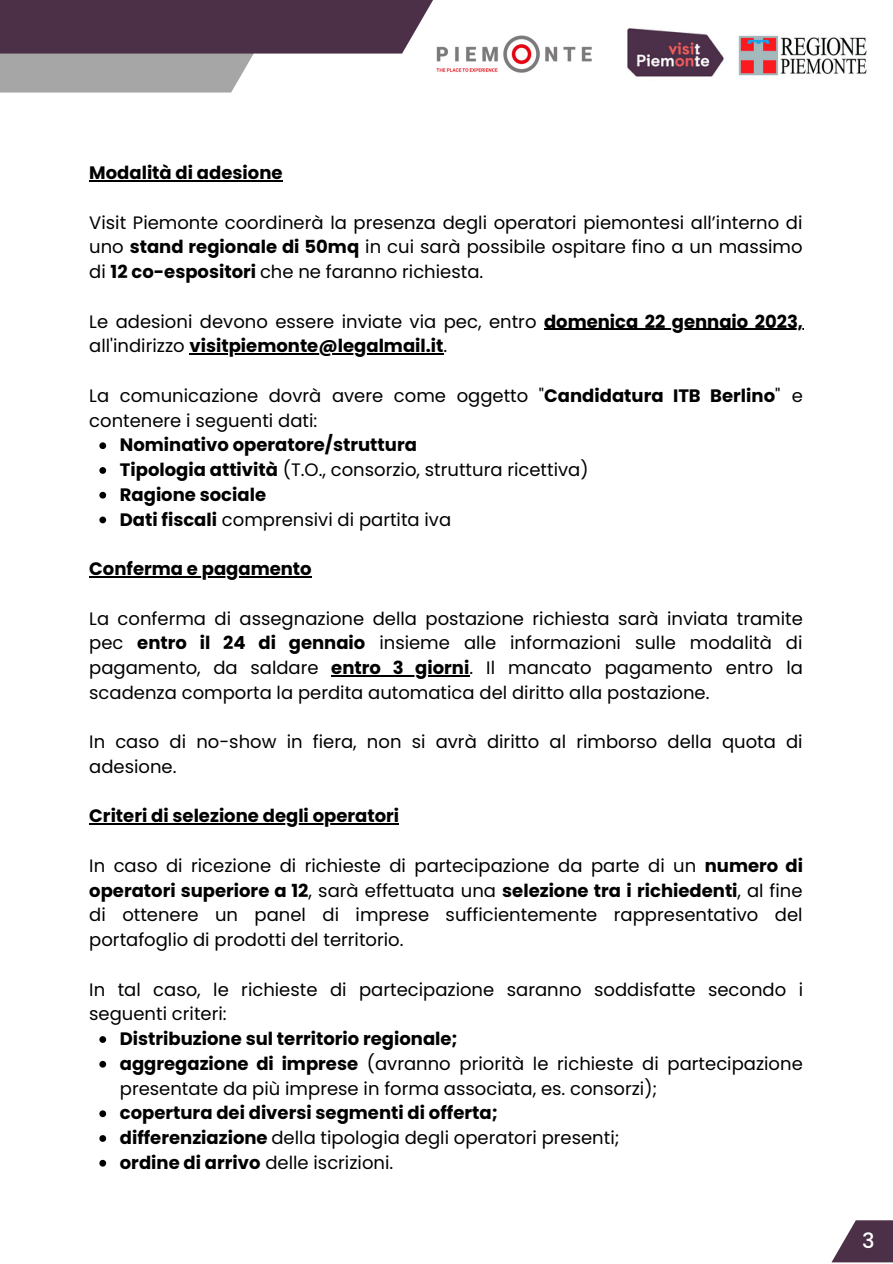
<style>
.page{position:relative;width:893px;height:1264px;background:#fff}
.page>*{position:absolute;margin:0;border:0;box-sizing:border-box;transform-origin:0 0}
.t1{font:500 21px "Poppins";color:#fff}
.t2{font:18px/24.8px "Poppins";color:#000}
.t3{font:700 18px/24.8px "Poppins";color:#000}
.s1{font-weight:700}
.s2{font-weight:400}
</style>
<div class="page">
<svg style="left:0;top:0;width:433px;height:92px"></svg>
<img style="left:627px;top:28px;width:97px;height:49px">
<img style="left:436px;top:35px;width:156px;height:38px">
<img style="left:738px;top:35px;width:129px;height:41px">
<svg style="left:99px;top:442px;width:7px;height:7px"></svg>
<svg style="left:99px;top:467px;width:7px;height:7px"></svg>
<svg style="left:99px;top:492px;width:7px;height:6px"></svg>
<svg style="left:99px;top:516px;width:7px;height:7px"></svg>
<svg style="left:99px;top:1036px;width:7px;height:6px"></svg>
<svg style="left:99px;top:1060px;width:7px;height:7px"></svg>
<svg style="left:99px;top:1110px;width:7px;height:7px"></svg>
<svg style="left:99px;top:1135px;width:7px;height:6px"></svg>
<svg style="left:99px;top:1159px;width:7px;height:7px"></svg>
<hr style="left:89px;top:180px;width:193px;height:1px;background:#000">
<hr style="left:544px;top:329px;width:259px;height:1px;background:#000">
<hr style="left:189px;top:353px;width:254px;height:1px;background:#000">
<hr style="left:89px;top:576px;width:223px;height:1px;background:#000">
<hr style="left:331px;top:675px;width:138px;height:1px;background:#000">
<hr style="left:89px;top:823px;width:310px;height:1px;background:#000">
<svg style="left:831px;top:1220px;width:61px;height:42px;fill:#4b3048"></svg>
<p class="t3" style="left:89px;top:160px;width:195px">Modalità di adesione</p>
<p class="t2" style="left:89px;top:210px;width:714px;text-align:justify">Visit Piemonte coordinerà la presenza degli operatori piemontesi all’interno di uno <span class="s1">stand regionale di 50mq</span> in cui sarà possibile ospitare fino a un massimo di <span class="s1">12 co-espositori</span> che ne faranno richiesta.</p>
<p class="t2" style="left:89px;top:309px;width:715px">Le adesioni devono essere inviate via pec, entro <span class="s1">domenica 22 gennaio 2023, </span>all'indirizzo <span class="s1">visitpiemonte@legalmail.it</span>.</p>
<p class="t2" style="left:89px;top:383px;width:715px">La comunicazione dovrà avere come oggetto "<span class="s1">Candidatura ITB Berlino</span>" e contenere i seguenti dati:</p>
<p class="t3" style="left:120px;top:432px;width:470px">Nominativo operatore/struttura<br>Tipologia attività <span class="s2">(T.O., consorzio, struttura ricettiva)<br></span>Ragione sociale<br>Dati fiscali <span class="s2">comprensivi di partita iva</span></p>
<p class="t3" style="left:89px;top:556px;width:224px">Conferma e pagamento</p>
<p class="t2" style="left:89px;top:606px;width:715px;text-align:justify">La conferma di assegnazione della postazione richiesta sarà inviata tramite pec <span class="s1">entro il 24 di gennaio</span> insieme alle informazioni sulle modalità di pagamento, da saldare <span class="s1">entro 3 giorni</span>. Il mancato pagamento entro la scadenza comporta la perdita automatica del diritto alla postazione.</p>
<p class="t2" style="left:89px;top:729px;width:715px">In caso di no-show in fiera, non si avrà diritto al rimborso della quota di adesione.</p>
<p class="t3" style="left:89px;top:803px;width:311px">Criteri di selezione degli operatori</p>
<p class="t2" style="left:89px;top:853px;width:715px;text-align:justify">In caso di ricezione di richieste di partecipazione da parte di un <span class="s1">numero di operatori superiore a 12</span>, sarà effettuata una <span class="s1">selezione tra i richiedenti</span>, al fine di ottenere un panel di imprese sufficientemente rappresentativo del portafoglio di prodotti del territorio.</p>
<p class="t2" style="left:89px;top:976px;width:715px">In tal caso, le richieste di partecipazione saranno soddisfatte secondo i seguenti criteri:</p>
<p class="t2" style="left:120px;top:1026px;width:684px"><span class="s1">Distribuzione sul territorio regionale;<br>aggregazione di imprese</span> (avranno priorità le richieste di partecipazione presentate da più imprese in forma associata, es. consorzi);</p>
<p class="t3" style="left:120px;top:1100px;width:501px">copertura dei diversi segmenti di offerta; differenziazione <span class="s2">della tipologia degli operatori presenti; </span>ordine di arrivo <span class="s2">delle iscrizioni.</span></p>
<p class="t1" style="left:862px;top:1225px;width:14px">3</p>
</div>
